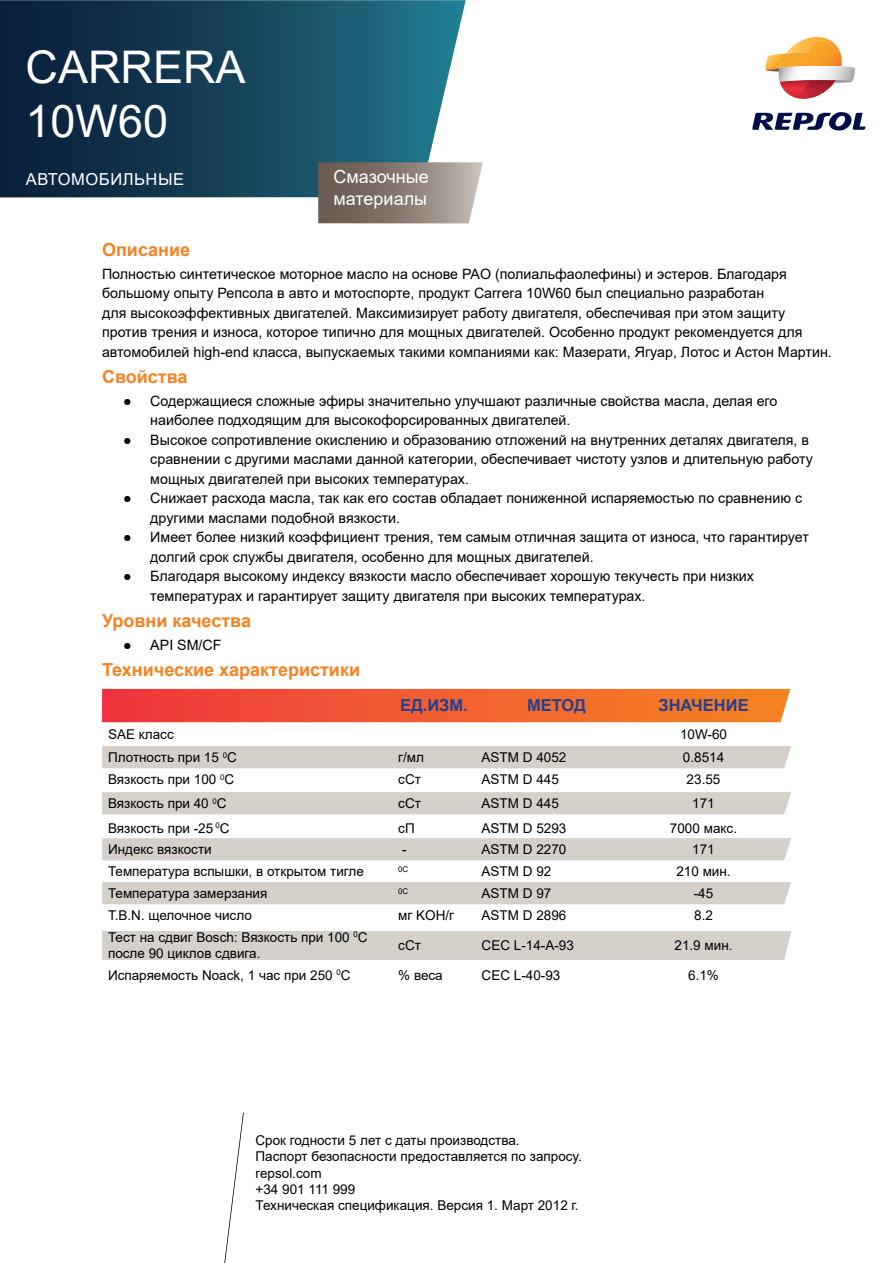
<style>
.page{position:relative;width:893px;height:1263px;background:#fff}
.page>*{position:absolute;margin:0;border:0;box-sizing:border-box;transform-origin:0 0}
.t1{font:45px/54px "Arial";color:#fff}
.t2{font:700 18px "Arial";color:#f58220}
.t3{font:18px/21.6px "Arial";color:#fff}
.t4{font:700 16.5px "Arial";color:#25408f}
.t5{font:16.5px "Arial";letter-spacing:.035em;color:#fff}
.t6{font:14.25px/19.5px "Arial";color:#000}
.t7{font:13.5px/16.2px "Arial";color:#000}
.t8{font:7.8px "Arial";color:#000}
</style>
<div class="page">
<svg style="left:0;top:0;width:466px;height:197px;background:#1d4961"></svg>
<svg style="left:318px;top:162px;width:165px;height:61px;background:#8f837b"></svg>
<svg style="left:224px;top:1112px;width:20px;height:151px"></svg>
<svg style="left:765px;top:37px;width:90px;height:62px"></svg>
<svg style="left:752px;top:112px;width:113px;height:19px"></svg>
<svg style="left:102px;top:689px;width:688px;height:33px;background:#f15f31"></svg>
<div style="left:102px;top:746px;width:689px;height:22px;background:#d5d0ca"></div>
<div style="left:102px;top:792px;width:689px;height:22px;background:#d5d0ca"></div>
<div style="left:102px;top:838px;width:689px;height:22px;background:#d5d0ca"></div>
<div style="left:102px;top:882px;width:689px;height:22px;background:#d5d0ca"></div>
<div style="left:102px;top:931px;width:689px;height:29px;background:#d5d0ca"></div>
<h1 class="t1" style="left:26px;top:40px;width:222px">CARRERA<br>10W60</h1>
<p class="t5" style="left:26px;top:168px;width:160px">АВТОМОБИЛЬНЫЕ</p>
<p class="t3" style="left:334px;top:166px;width:97px">Смазочные материалы</p>
<p class="t2" style="left:102px;top:236px;width:90px">Описание</p>
<p class="t6" style="left:102px;top:264px;width:731px">Полностью синтетическое моторное масло на основе PAO (полиальфаолефины) и эстеров. Благодаря большому опыту Репсола в авто и мотоспорте, продукт Carrera 10W60 был специально разработан<br>для высокоэффективных двигателей. Максимизирует работу двигателя, обеспечивая при этом защиту против трения и износа, которое типично для мощных двигателей. Особенно продукт рекомендуется для автомобилей high-end класса, выпускаемых такими компаниями как: Мазерати, Ягуар, Лотос и Астон Мартин.</p>
<p class="t2" style="left:102px;top:363px;width:87px">Свойства</p>
<p class="t6" style="left:150px;top:391px;width:629px;text-indent:-27px">● Содержащиеся сложные эфиры значительно улучшают различные свойства масла, делая его наиболее подходящим для высокофорсированных двигателей.</p>
<p class="t6" style="left:150px;top:430px;width:664px;text-indent:-27px">● Высокое сопротивление окислению и образованию отложений на внутренних деталях двигателя, в сравнении с другими маслами данной категории, обеспечивает чистоту узлов и длительную работу мощных двигателей при высоких температурах.</p>
<p class="t6" style="left:150px;top:488px;width:653px;text-indent:-27px">● Снижает расхода масла, так как его состав обладает пониженной испаряемостью по сравнению с другими маслами подобной вязкости.</p>
<p class="t6" style="left:150px;top:527px;width:660px;text-indent:-27px">● Имеет более низкий коэффициент трения, тем самым отличная защита от износа, что гарантирует долгий срок службы двигателя, особенно для мощных двигателей.</p>
<p class="t6" style="left:150px;top:566px;width:605px;text-indent:-27px">● Благодаря высокому индексу вязкости масло обеспечивает хорошую текучесть при низких температурах и гарантирует защиту двигателя при высоких температурах.</p>
<p class="t2" style="left:102px;top:607px;width:150px">Уровни качества</p>
<p class="t2" style="left:102px;top:657px;width:260px">Технические характеристики</p>
<p class="t6" style="left:123px;top:635px;width:100px">● API SM/CF</p>
<p class="t4" style="left:400px;top:694px;width:69px">ЕД.ИЗМ.</p>
<p class="t4" style="left:527px;top:694px;width:60px">МЕТОД</p>
<p class="t4" style="left:658px;top:694px;width:92px">ЗНАЧЕНИЕ</p>
<p class="t7" style="left:108px;top:726px;width:67px">SAE класс</p>
<p class="t7" style="left:680px;top:726px;width:49px">10W-60</p>
<p class="t7" style="left:108px;top:749px;width:130px">Плотность при 15 <sup>0</sup>С</p>
<p class="t7" style="left:398px;top:749px;width:27px">г/мл</p>
<p class="t7" style="left:482px;top:749px;width:86px">ASTM D 4052</p>
<p class="t7" style="left:683px;top:749px;width:43px">0.8514</p>
<p class="t7" style="left:108px;top:771px;width:128px">Вязкость при 100 <sup>0</sup>С</p>
<p class="t7" style="left:398px;top:771px;width:24px">сСт</p>
<p class="t7" style="left:482px;top:771px;width:79px">ASTM D 445</p>
<p class="t7" style="left:687px;top:771px;width:35px">23.55</p>
<p class="t7" style="left:108px;top:795px;width:120px">Вязкость при 40 <sup>0</sup>С</p>
<p class="t7" style="left:398px;top:795px;width:24px">сСт</p>
<p class="t7" style="left:482px;top:795px;width:79px">ASTM D 445</p>
<p class="t7" style="left:692px;top:795px;width:24px">171</p>
<p class="t7" style="left:108px;top:820px;width:123px">Вязкость при -25 <sup>0</sup>С</p>
<p class="t7" style="left:398px;top:820px;width:18px">сП</p>
<p class="t7" style="left:482px;top:820px;width:86px">ASTM D 5293</p>
<p class="t7" style="left:670px;top:820px;width:69px">7000 макс.</p>
<p class="t7" style="left:108px;top:841px;width:105px">Индекс вязкости</p>
<p class="t7" style="left:402px;top:841px;width:6px">-</p>
<p class="t7" style="left:482px;top:841px;width:86px">ASTM D 2270</p>
<p class="t7" style="left:692px;top:841px;width:24px">171</p>
<p class="t7" style="left:108px;top:863px;width:257px">Температура вспышки, в открытом тигле</p>
<p class="t8" style="left:398px;top:864px;width:12px">0С</p>
<p class="t7" style="left:482px;top:863px;width:71px">ASTM D 92</p>
<p class="t7" style="left:676px;top:863px;width:56px">210 мин.</p>
<p class="t7" style="left:108px;top:885px;width:161px">Температура замерзания</p>
<p class="t8" style="left:398px;top:885px;width:12px">0С</p>
<p class="t7" style="left:482px;top:885px;width:71px">ASTM D 97</p>
<p class="t7" style="left:694px;top:885px;width:21px">-45</p>
<p class="t7" style="left:108px;top:907px;width:145px">T.B.N. щелочное число</p>
<p class="t7" style="left:398px;top:907px;width:57px">мг KOH/г</p>
<p class="t7" style="left:482px;top:907px;width:86px">ASTM D 2896</p>
<p class="t7" style="left:694px;top:907px;width:20px">8.2</p>
<p class="t7" style="left:108px;top:929px;width:261px">Тест на сдвиг Bosch: Вязкость при 100 <sup>0</sup>С после 90 циклов сдвига.</p>
<p class="t7" style="left:398px;top:937px;width:24px">сСт</p>
<p class="t7" style="left:482px;top:937px;width:94px">CEC L-14-A-93</p>
<p class="t7" style="left:674px;top:937px;width:60px">21.9 мин.</p>
<p class="t7" style="left:108px;top:967px;width:244px">Испаряемость Noack, 1 час при 250 <sup>0</sup>С</p>
<p class="t7" style="left:398px;top:967px;width:46px">% веса</p>
<p class="t7" style="left:482px;top:967px;width:80px">CEC L-40-93</p>
<p class="t7" style="left:688px;top:967px;width:32px">6.1%</p>
<p class="t7" style="left:256px;top:1132px;width:328px">Срок годности 5 лет с даты производства.<br>Паспорт безопасности предоставляется по запросу. repsol.com<br>+34 901 111 999<br>Техническая спецификация. Версия 1. Март 2012 г.</p>
</div>
